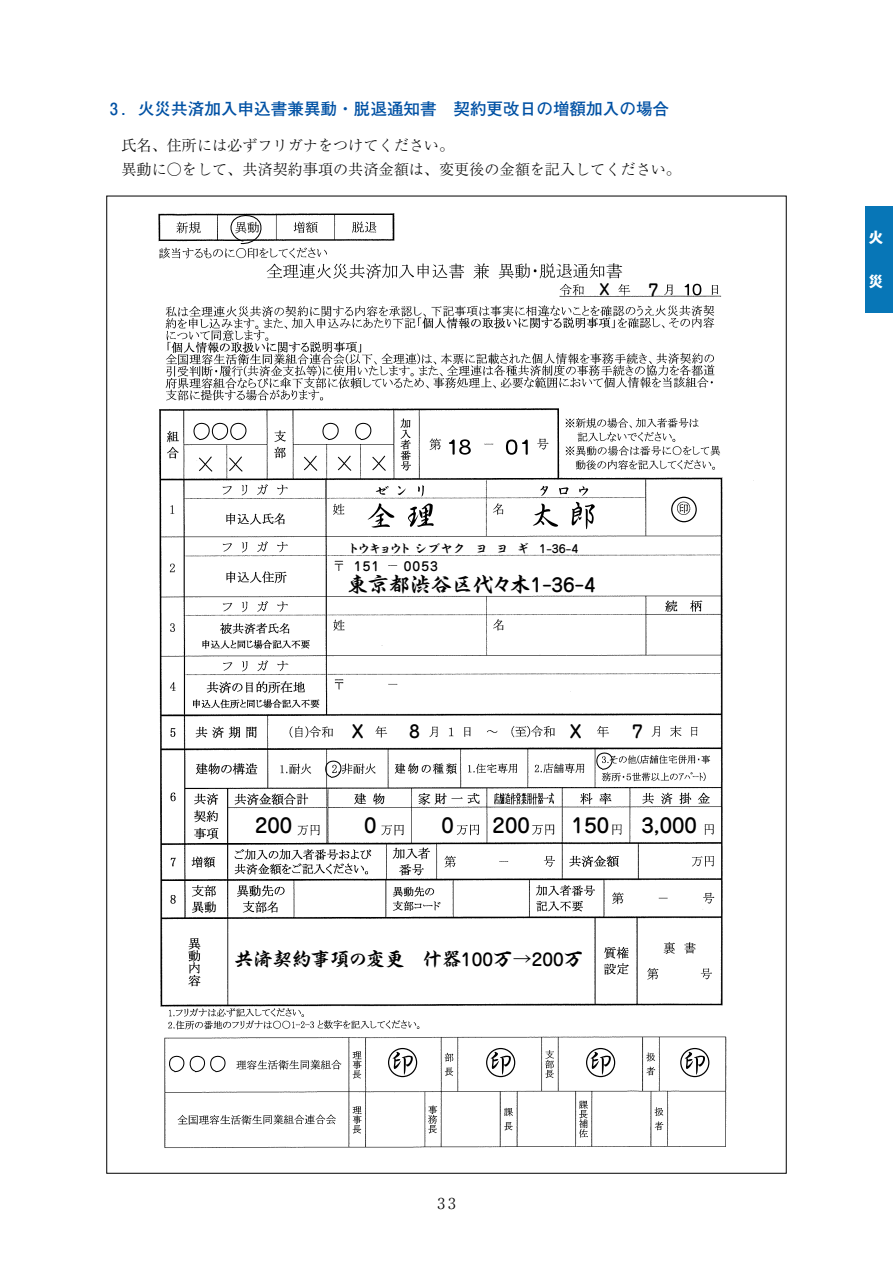
<style>
.page{position:relative;width:893px;height:1263px;background:#fff}
.page>*{position:absolute;margin:0;border:0;box-sizing:border-box;transform-origin:0 0}
.t1{font:20.85px "Hira Gyo Std W8";color:#000}
.t2{font:500 19.65px "Jun 34 Pro";color:#000}
.t3{font:19.2px "Hira Gyo Std W8";color:#000}
.t4{font:500 17.25px "Jun 34 Pro";color:#000}
.t5{font:700 16.65px "Futo Go B101 Pr 6 N";color:#0051a4}
.t6{font:500 16.05px "Jun 34 Pro";color:#000}
.t7{font:300 15.15px/24.2px "Ryumin Pr 6 N";color:#000}
.t8{font:700 14.85px "Gothic MB101 Pr 6 N";color:#fff}
.t9{font:500 14.7px "Jun 34 Pro";color:#000}
.t10{font:12.3px "Hira Gyo Std W8";letter-spacing:-.125em;color:#000}
.t11{font:500 12.3px "Jun 34 Pro";letter-spacing:.08em;color:#000}
.s1{font-family:"Jun 34 Pro";font-weight:500;font-size:11.1px}
.s2{font-family:"Jun 34 Pro";font-weight:500;font-size:18.45px}
.s3{font-family:"Jun 34 Pro";font-weight:500;font-size:16.95px}
</style>
<div class="page">
<div style="left:865px;top:206px;width:28px;height:107px;background:#0776b7"></div>
<img style="left:158px;top:213px;width:596px;height:935px">
<svg style="left:449px;top:439px;width:22px;height:16px"></svg>
<svg style="left:506px;top:439px;width:22px;height:16px"></svg>
<svg style="left:192px;top:420px;width:57px;height:20px"></svg>
<svg style="left:321px;top:420px;width:20px;height:20px"></svg>
<svg style="left:354px;top:420px;width:19px;height:20px"></svg>
<svg style="left:198px;top:455px;width:16px;height:18px"></svg>
<svg style="left:228px;top:455px;width:16px;height:18px"></svg>
<svg style="left:303px;top:454px;width:15px;height:18px"></svg>
<svg style="left:337px;top:454px;width:15px;height:18px"></svg>
<svg style="left:371px;top:454px;width:16px;height:18px"></svg>
<svg style="left:685px;top:284px;width:16px;height:11px"></svg>
<svg style="left:324px;top:758px;width:20px;height:20px"></svg>
<svg style="left:595px;top:750px;width:20px;height:20px"></svg>
<div style="left:388px;top:1048px;width:29px;height:29px;border:1px solid #000;border-radius:50%"></div>
<svg style="left:392px;top:1052px;width:21px;height:23px"></svg>
<div style="left:486px;top:1048px;width:29px;height:29px;border:1px solid #000;border-radius:50%"></div>
<svg style="left:491px;top:1052px;width:20px;height:23px"></svg>
<div style="left:586px;top:1048px;width:29px;height:29px;border:1px solid #000;border-radius:50%"></div>
<svg style="left:590px;top:1052px;width:21px;height:23px"></svg>
<div style="left:680px;top:1048px;width:29px;height:29px;border:1px solid #000;border-radius:50%"></div>
<svg style="left:685px;top:1052px;width:20px;height:23px"></svg>
<div style="left:671px;top:497px;width:26px;height:25px;border:1px solid #000;border-radius:50%"></div>
<svg style="left:168px;top:1053px;width:60px;height:19px"></svg>
<svg style="left:376px;top:486px;width:13px;height:9px"></svg>
<svg style="left:398px;top:486px;width:8px;height:9px"></svg>
<svg style="left:418px;top:485px;width:6px;height:11px"></svg>
<svg style="left:368px;top:503px;width:26px;height:25px"></svg>
<svg style="left:408px;top:503px;width:26px;height:24px"></svg>
<svg style="left:540px;top:486px;width:8px;height:10px"></svg>
<svg style="left:559px;top:487px;width:9px;height:7px"></svg>
<svg style="left:579px;top:486px;width:9px;height:10px"></svg>
<svg style="left:533px;top:504px;width:25px;height:23px"></svg>
<svg style="left:572px;top:502px;width:23px;height:27px"></svg>
<svg style="left:227px;top:213px;width:38px;height:31px"></svg>
<p class="t5" style="left:110px;top:96px;width:561px">３．火災共済加入申込書兼異動・脱退通知書　契約更改日の増額加入の場合</p>
<p class="t7" style="left:121px;top:132px;width:561px">氏名、住所には必ずフリガナをつけてください。<br>異動に○をして、共済契約事項の共済金額は、変更後の金額を記入してください。</p>
<p class="t9" style="left:599px;top:278px;width:12px">X</p>
<p class="t6" style="left:648px;top:277px;width:12px">7</p>
<p class="t10" style="left:347px;top:538px;width:233px">トウキョウト シブヤク ヨ ヨ ギ <span class="s1">1‒36‒4</span></p>
<h1 class="t1" style="left:347px;top:568px;width:250px">東京都渋谷区代々木<span class="s2">1‒36‒4</span></h1>
<p class="t11" style="left:354px;top:557px;width:85px">151 　0053</p>
<p class="t4" style="left:352px;top:718px;width:13px">X</p>
<p class="t4" style="left:409px;top:718px;width:12px">8</p>
<p class="t4" style="left:570px;top:718px;width:13px">X</p>
<p class="t4" style="left:632px;top:718px;width:12px">7</p>
<p class="t2" style="left:255px;top:810px;width:39px">200</p>
<p class="t2" style="left:364px;top:810px;width:14px">0</p>
<p class="t2" style="left:441px;top:810px;width:14px">0</p>
<p class="t2" style="left:493px;top:810px;width:39px">200</p>
<p class="t2" style="left:572px;top:810px;width:39px">150</p>
<p class="t2" style="left:642px;top:810px;width:57px">3,000</p>
<p class="t3" style="left:234px;top:944px;width:350px">共済契約事項の変更 什器<span class="s3">100</span>万→<span class="s3">200</span>万</p>
<p class="t7" style="left:437px;top:1190px;width:20px">33</p>
<p class="t8" style="left:868px;top:225px;width:16px">火</p>
<p class="t8" style="left:868px;top:269px;width:16px">災</p>
</div>
